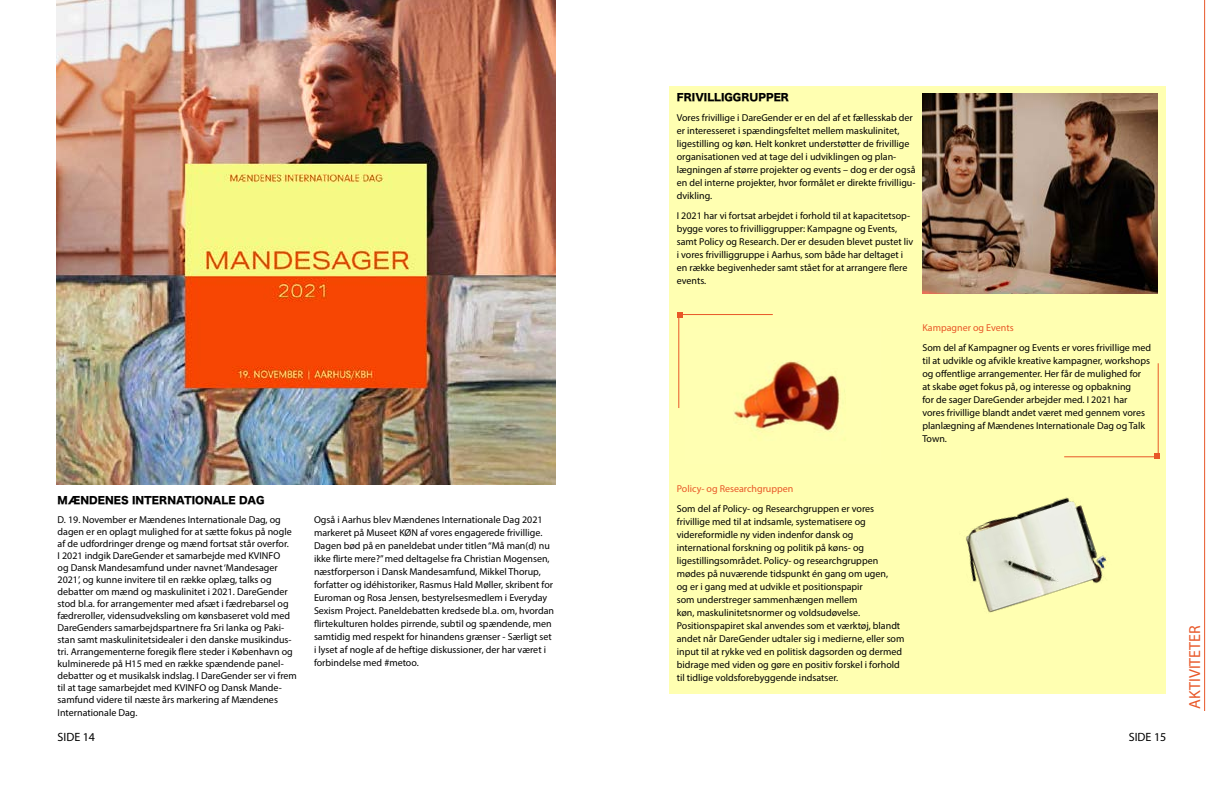
<style>
.page{position:relative;width:1224px;height:792px;background:#fff}
.page>*{position:absolute;margin:0;border:0;box-sizing:border-box;transform-origin:0 0}
.t1{font:16px "Myriad Pro";color:#e85728}
.t2{font:12px "Myriad Pro";color:#000}
.t3{font:10px/13px "Myriad Pro";color:#000}
.t4{font:10px "Hira Kaku Std W8";color:#000}
.t5{font:10px "Myriad Pro";color:#e85728}
</style>
<div class="page">
<img style="left:56px;top:0;width:500px;height:485px">
<div style="left:670px;top:86px;width:496px;height:608px;background:#ffffb1"></div>
<hr style="left:679px;top:314px;width:94px;height:1px;background:#e85728">
<hr style="left:678px;top:314px;width:1px;height:94px;background:#e85728">
<svg style="left:677px;top:312px;width:6px;height:6px"></svg>
<hr style="left:1064px;top:456px;width:94px;height:1px;background:#e85728">
<hr style="left:1158px;top:363px;width:1px;height:94px;background:#e85728">
<svg style="left:1154px;top:453px;width:6px;height:6px"></svg>
<img style="left:966px;top:497px;width:141px;height:116px">
<hr style="left:1204px;top:0;width:1px;height:711px;background:#e85728">
<img style="left:734px;top:361px;width:111px;height:71px">
<img style="left:922px;top:94px;width:236px;height:200px">
<p class="t4" style="left:677px;top:92px;width:114px">FRIVILLIGGRUPPER</p>
<p class="t3" style="left:677px;top:111px;width:240px">Vores frivillige i DareGender er en del af et fællesskab der er interesseret i spændingsfeltet mellem maskulinitet, ligestilling og køn. Helt konkret understøtter de frivillige organisationen ved at tage del i udviklingen og plan&shy;lægningen af større projekter og events – dog er der også en del interne projekter, hvor formålet er direkte frivilligu&shy;dvikling.</p>
<p class="t3" style="left:677px;top:209px;width:238px">I 2021 har vi fortsat arbejdet i forhold til at kapacitetsop&shy;bygge vores to frivilliggrupper: Kampagne og Events, samt Policy og Research. Der er desuden blevet pustet liv i vores frivilliggruppe i Aarhus, som både har deltaget i en række begivenheder samt stået for at arrangere flere events.</p>
<p class="t4" style="left:58px;top:495px;width:209px">MÆNDENES INTERNATIONALE DAG</p>
<p class="t3" style="left:58px;top:514px;width:241px;line-height:12px">D. 19. November er Mændenes Internationale Dag, og dagen er en oplagt mulighed for at sætte fokus på nogle af de udfordringer drenge og mænd fortsat står overfor.<br>I 2021 indgik DareGender et samarbejde med KVINFO<br>og Dansk Mandesamfund under navnet ‘Mandesager 2021’, og kunne invitere til en række oplæg, talks og debatter om mænd og maskulinitet i 2021. DareGender stod bl.a. for arrangementer med afsæt i fædrebarsel og fædreroller, vidensudveksling om kønsbaseret vold med DareGenders samarbejdspartnere fra Sri lanka og Paki&shy;stan samt maskulinitetsidealer i den danske musikindus&shy;tri. Arrangementerne foregik flere steder i København og kulminerede på H15 med en række spændende panel&shy;debatter og et musikalsk indslag. I DareGender ser vi frem til at tage samarbejdet med KVINFO og Dansk Mande&shy;samfund videre til næste års markering af Mændenes</p>
<p class="t3" style="left:58px;top:706px;width:81px">Internationale Dag.</p>
<p class="t3" style="left:314px;top:513px;width:242px">Også i Aarhus blev Mændenes Internationale Dag 2021 markeret på Museet KØN af vores engagerede frivillige.<br>Dagen bød på en paneldebat under titlen “Må man(d) nu ikke flirte mere?” med deltagelse fra Christian Mogensen, næstforperson i Dansk Mandesamfund, Mikkel Thorup, forfatter og idéhistoriker, Rasmus Hald Møller, skribent for Euroman og Rosa Jensen, bestyrelsesmedlem i Everyday Sexism Project. Paneldebatten kredsede bl.a. om, hvordan flirtekulturen holdes pirrende, subtil og spændende, men samtidig med respekt for hinandens grænser - Særligt set i lyset af nogle af de heftige diskussioner, der har været i forbindelse med #metoo.</p>
<p class="t5" style="left:677px;top:483px;width:118px">Policy- og Researchgruppen</p>
<p class="t3" style="left:677px;top:502px;width:229px">Som del af Policy- og Researchgruppen er vores frivillige med til at indsamle, systematisere og videreformidle ny viden indenfor dansk og international forskning og politik på køns- og ligestillingsområdet. Policy- og researchgruppen mødes på nuværende tidspunkt én gang om ugen,<br>og er i gang med at udvikle et positionspapir<br>som understreger sammenhængen mellem<br>køn, maskulinitetsnormer og voldsudøvelse.<br>Positionspapiret skal anvendes som et værktøj, blandt andet når DareGender udtaler sig i medierne, eller som input til at rykke ved en politisk dagsorden og dermed bidrage med viden og gøre en positiv forskel i forhold til tidlige voldsforebyggende indsatser.</p>
<p class="t5" style="left:922px;top:321px;width:93px">Kampagner og Events</p>
<p class="t3" style="left:922px;top:341px;width:230px">Som del af Kampagner og Events er vores frivillige med til at udvikle og afvikle kreative kampagner, workshops og offentlige arrangementer. Her får de mulighed for at skabe øget fokus på, og interesse og opbakning<br>for de sager DareGender arbejder med. I 2021 har vores frivillige blandt andet været med gennem vores planlægning af Mændenes Internationale Dag og Talk Town.</p>
<p class="t2" style="left:58px;top:730px;width:39px">SIDE 14</p>
<p class="t2" style="left:1129px;top:730px;width:39px">SIDE 15</p>
<h1 class="t1" style="left:1185px;top:709px;width:85px;rotate:-90deg">AKTIVITETER</h1>
</div>
